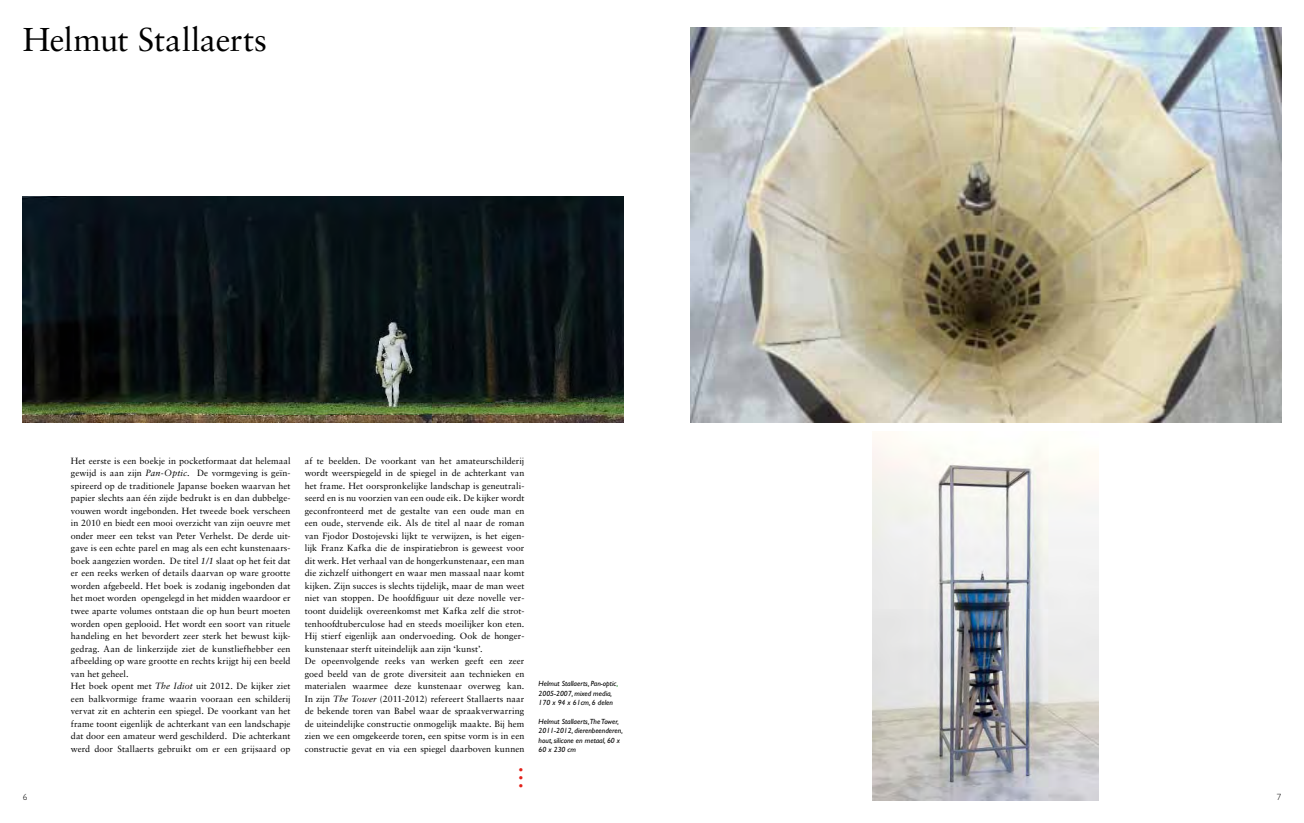
<style>
.page{position:relative;width:1304px;height:823px;background:#fff}
.page>*{position:absolute;margin:0;border:0;box-sizing:border-box;transform-origin:0 0}
.t1{font:33px "Sabon";letter-spacing:-.005em;color:#000}
.t2{font:25px "Sabon";color:#e32119}
.t3{font:9px/12.5px "Sabon";letter-spacing:.005em;color:#000}
.t4{font:300 9px "Gill Sans";color:#000}
.t5{font:italic 7.5px/9.4px "Gill Sans Std";color:#000}
.s1{font-style:italic}
.s2{color:#008a17}
</style>
<div class="page">
<img style="left:23px;top:197px;width:601px;height:225px">
<img style="left:690px;top:27px;width:591px;height:395px">
<img style="left:873px;top:433px;width:226px;height:366px">
<h1 class="t1" style="left:23px;top:20px;width:246px">Helmut Stallaerts</h1>
<p class="t3" style="left:71px;top:454px;width:221px">Het eerste is een boekje in pocketformaat dat helemaal gewijd is aan zijn <span class="s1">Pan-Optic</span>. De vormgeving is geïn&shy;spireerd op de traditionele Japanse boeken waarvan het papier slechts aan één zijde bedrukt is en dan dubbelge&shy;vouwen wordt ingebonden. Het tweede boek verscheen in 2010 en biedt een mooi overzicht van zijn oeuvre met onder meer een tekst van Peter Verhelst. De derde uit&shy;gave is een echte parel en mag als een echt kunstenaars&shy;boek aangezien worden. De titel <span class="s1">1/1</span> slaat op het feit dat er een reeks werken of details daarvan op ware grootte worden afgebeeld. Het boek is zodanig ingebonden dat het moet worden opengelegd in het midden waardoor er twee aparte volumes ontstaan die op hun beurt moeten worden open geplooid. Het wordt een soort van rituele handeling en het bevordert zeer sterk het bewust kijk&shy;gedrag. Aan de linkerzijde ziet de kunstliefhebber een afbeelding op ware grootte en rechts krijgt hij een beeld van het geheel.<br>Het boek opent met <span class="s1">The Idiot</span> uit 2012. De kijker ziet een balkvormige frame waarin vooraan een schilderij vervat zit en achterin een spiegel. De voorkant van het frame toont eigenlijk de achterkant van een landschapje dat door een amateur werd geschilderd. Die achterkant werd door Stallaerts gebruikt om er een grijsaard op</p>
<p class="t3" style="left:305px;top:454px;width:221px">af te beelden. De voorkant van het amateurschilderij wordt weerspiegeld in de spiegel in de achterkant van het frame. Het oorspronkelijke landschap is geneutrali&shy;seerd en is nu voorzien van een oude eik. De kijker wordt geconfronteerd met de gestalte van een oude man en een oude, stervende eik. Als de titel al naar de roman van Fjodor Dostojevski lijkt te verwijzen, is het eigen&shy;lijk Franz Kafka die de inspiratiebron is geweest voor dit werk. Het verhaal van de hongerkunstenaar, een man die zichzelf uithongert en waar men massaal naar komt kijken. Zijn succes is slechts tijdelijk, maar de man weet niet van stoppen. De hoofdfiguur uit deze novelle ver&shy;toont duidelijk overeenkomst met Kafka zelf die strot&shy;tenhoofdtuberculose had en steeds moeilijker kon eten.<br>Hij stierf eigenlijk aan ondervoeding. Ook de honger&shy;kunstenaar sterft uiteindelijk aan zijn ‘kunst’.<br>De opeenvolgende reeks van werken geeft een zeer goed beeld van de grote diversiteit aan technieken en materialen waarmee deze kunstenaar overweg kan.<br>In zijn <span class="s1">The Tower</span> (2011-2012) refereert Stallaerts naar de bekende toren van Babel waar de spraakverwarring de uiteindelijke constructie onmogelijk maakte. Bij hem zien we een omgekeerde toren, een spitse vorm is in een constructie gevat en via een spiegel daarboven kunnen</p>
<h2 class="t2" style="left:517px;top:755px;width:8px">...</h2>
<p class="t5" style="left:539px;top:678px;width:81px">Helmut Stallaerts, Pan-optic<span class="s2">,<br></span>2005-2007, mixed media,<br>170 x 94 x 61cm, 6 delen</p>
<p class="t5" style="left:539px;top:716px;width:86px">Helmut Stallaerts,The Tower,<br>2011-2012, dierenbeenderen, hout, silicone en metaal, 60 x<br>60 x 230 cm</p>
<p class="t4" style="left:23px;top:791px;width:6px">6</p>
<p class="t4" style="left:1277px;top:791px;width:6px">7</p>
</div>
